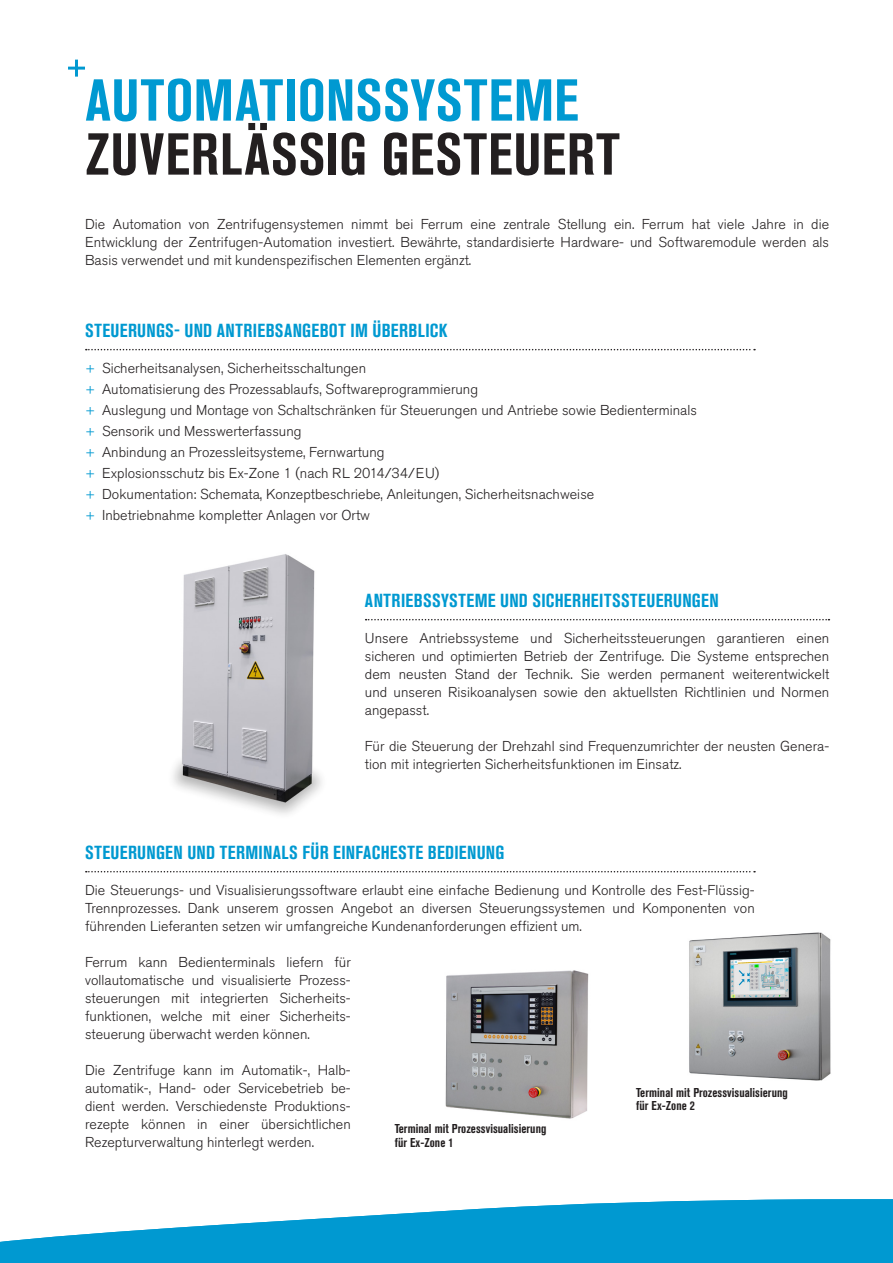
<style>
.page{position:relative;width:893px;height:1263px;background:#fff}
.page>*{position:absolute;margin:0;border:0;box-sizing:border-box;transform-origin:0 0}
.t1{font:700 condensed 58.5px "Akzidenz Grotesk Pro";letter-spacing:.015em;color:#231f20}
.t2{font:700 condensed 58.5px "Akzidenz Grotesk Pro";letter-spacing:.015em;color:#0099d1}
.t3{font:700 condensed 18.75px "Akzidenz Grotesk Pro";letter-spacing:.02em;color:#0099d1}
.t4{font:300 14.25px/18px "Akzidenz Grotesk Pro";letter-spacing:.005em;color:#231f20;text-align:justify}
.t5{font:700 condensed 12.75px/13.5px "Akzidenz Grotesk Pro";letter-spacing:.005em;color:#231f20}
.s1{color:#0099d1}
</style>
<div class="page">
<hr style="left:892px;top:0;width:1px;height:1263px;background:#0099d1">
<img style="left:173px;top:554px;width:149px;height:260px">
<img style="left:689px;top:932px;width:142px;height:149px">
<img style="left:445px;top:970px;width:144px;height:149px">
<svg style="left:86px;top:871px;width:669px;height:1px"></svg>
<svg style="left:86px;top:349px;width:669px;height:1px"></svg>
<svg style="left:366px;top:619px;width:463px;height:1px"></svg>
<svg style="left:68px;top:60px;width:17px;height:17px"></svg>
<svg style="left:0;top:1199px;width:893px;height:64px;fill:#0099d1"></svg>
<h1 class="t2" style="left:85px;top:62px;width:495px">AUTOMATIONSSYSTEME</h1>
<h1 class="t1" style="left:85px;top:116px;width:536px">ZUVERLÄSSIG GESTEUERT</h1>
<p class="t4" style="left:85px;top:215px;width:746px">Die Automation von Zentrifugensystemen nimmt bei Ferrum eine zentrale Stellung ein. Ferrum hat viele Jahre in die Entwicklung der Zentrifugen-Automation investiert. Bewährte, standardisierte Hardware- und Softwaremodule werden als Basis verwendet und mit kundenspezifischen Elementen ergänzt.</p>
<h2 class="t3" style="left:85px;top:318px;width:364px">STEUERUNGS- UND ANTRIEBSANGEBOT IM ÜBERBLICK</h2>
<p class="t4" style="left:85px;top:357px;width:613px;line-height:21px;text-align:left"><span class="s1">+</span> Sicherheitsanalysen, Sicherheitsschaltungen<br><span class="s1">+</span> Automatisierung des Prozessablaufs, Softwareprogrammierung<br><span class="s1">+</span> Auslegung und Montage von Schaltschränken für Steuerungen und Antriebe sowie Bedienterminals <span class="s1">+</span> Sensorik und Messwerterfassung<br><span class="s1">+</span> Anbindung an Prozessleitsysteme, Fernwartung<br><span class="s1">+</span> Explosionsschutz bis Ex-Zone 1 (nach RL 2014/34/EU)<br><span class="s1">+</span> Dokumentation: Schemata, Konzeptbeschriebe, Anleitungen, Sicherheitsnachweise<br><span class="s1">+</span> Inbetriebnahme kompletter Anlagen vor Ortw</p>
<h2 class="t3" style="left:365px;top:588px;width:355px">ANTRIEBSSYSTEME UND SICHERHEITSSTEUERUNGEN</h2>
<p class="t4" style="left:365px;top:629px;width:466px">Unsere Antriebssysteme und Sicherheitssteuerungen garantieren einen sicheren und optimierten Betrieb der Zentrifuge. Die Systeme entsprechen dem neusten Stand der Technik. Sie werden permanent weiterentwickelt und unseren Risikoanalysen sowie den aktuellsten Richtlinien und Normen angepasst.</p>
<p class="t4" style="left:365px;top:737px;width:466px">Für die Steuerung der Drehzahl sind Frequenzumrichter der neusten Genera&shy;tion mit integrierten Sicherheitsfunktionen im Einsatz.</p>
<h2 class="t3" style="left:85px;top:840px;width:421px">STEUERUNGEN UND TERMINALS FÜR EINFACHESTE BEDIENUNG</h2>
<p class="t4" style="left:85px;top:881px;width:671px">Die Steuerungs- und Visualisierungssoftware erlaubt eine einfache Bedienung und Kontrolle des Fest-Flüssig-Trennprozesses. Dank unserem grossen Angebot an diversen Steuerungssystemen und Komponenten von führenden Lieferanten setzen wir umfangreiche Kundenanforderungen effizient um.</p>
<p class="t4" style="left:85px;top:953px;width:267px">Ferrum kann Bedienterminals liefern für vollautomatische und visualisierte Prozess&shy;steuerungen mit integrierten Sicherheits&shy;funktionen, welche mit einer Sicherheits&shy;steuerung überwacht werden können.</p>
<p class="t4" style="left:85px;top:1061px;width:267px">Die Zentrifuge kann im Automatik-, Halb&shy;automatik-, Hand- oder Servicebetrieb be&shy;dient werden. Verschiedenste Produktions&shy;rezepte können in einer übersichtlichen Rezepturverwaltung hinterlegt werden.</p>
<p class="t5" style="left:395px;top:1122px;width:153px">Terminal mit Prozessvisualisierung für Ex-Zone 1</p>
<p class="t5" style="left:636px;top:1085px;width:153px">Terminal mit Prozessvisualisierung für Ex-Zone 2</p>
</div>
